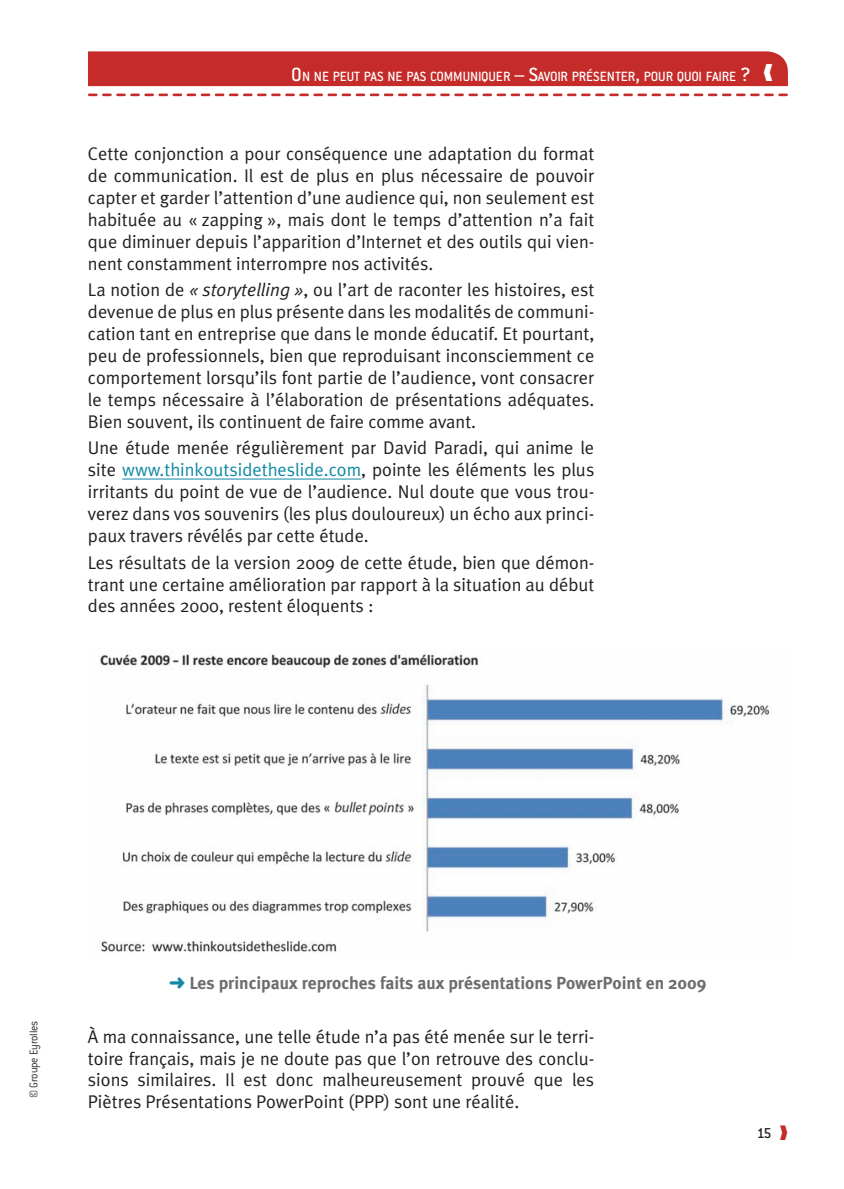
<style>
.page{position:relative;width:844px;height:1189px;background:#fff}
.page>*{position:absolute;margin:0;border:0;box-sizing:border-box;transform-origin:0 0}
.t1{font:18.38px/21.9px "Meta Plus Normal";color:#231f20;text-align:justify}
.t2{font:700 17.5px "Meta Plus";color:#6c6d70}
.t3{font:500 15.75px "Conduit ITC";color:#231f20}
.t4{font:500 14.7px "Conduit ITC";color:#fff}
.t5{font:300 12.25px "Conduit ITC";letter-spacing:-.015em;color:#231f20;scale:.95 1}
.s1{font-size:21px}
.s2{font-style:italic}
.s3{color:#1289a4}
</style>
<div class="page">
<svg style="left:89px;top:94px;width:697px;height:2px"></svg>
<hr style="left:122px;top:479px;width:239px;height:1px;background:#1289a4">
<img style="left:100px;top:653px;width:670px;height:300px">
<div style="left:88px;top:51px;width:699px;height:35px;background:#c52b29"></div>
<p class="t4" style="left:291px;top:68px;width:461px"><span class="s1">O</span> n ne peut pas ne pas communiquer <span class="s1">– S</span>avoir présenter<span class="s1">,</span> pour quoi faire <span class="s1">?</span></p>
<p class="t1" style="left:88px;top:143px;width:508px">Cette conjonction a pour conséquence une adaptation du format de communication. Il est de plus en plus nécessaire de pouvoir capter et garder l’attention d’une audience qui, non seulement est habituée au « zapping », mais dont le temps d’attention n’a fait que diminuer depuis l’apparition d’Internet et des outils qui vien&shy;nent constamment interrompre nos activités.</p>
<p class="t1" style="left:88px;top:279px;width:508px">La notion de <span class="s2">« storytelling »</span>, ou l’art de raconter les histoires, est devenue de plus en plus présente dans les modalités de communi&shy;cation tant en entreprise que dans le monde éducatif. Et pourtant, peu de professionnels, bien que reproduisant inconsciemment ce comportement lorsqu’ils font partie de l’audience, vont consacrer le temps nécessaire à l’élaboration de présentations adéquates.<br>Bien souvent, ils continuent de faire comme avant.</p>
<p class="t1" style="left:88px;top:437px;width:508px">Une étude menée régulièrement par David Paradi, qui anime le site <span class="s3">www.thinkoutsidetheslide.com</span>, pointe les éléments les plus irritants du point de vue de l’audience. Nul doute que vous trou&shy;verez dans vos souvenirs (les plus douloureux) un écho aux princi&shy;paux travers révélés par cette étude.</p>
<p class="t1" style="left:88px;top:551px;width:508px">Les résultats de la version 2009 de cette étude, bien que démon&shy;trant une certaine amélioration par rapport à la situation au début des années 2000, restent éloquents :</p>
<p class="t5" style="left:27px;top:1098px;width:83px;rotate:-90deg">© Groupe Eyrolles</p>
<p class="t2" style="left:169px;top:972px;width:539px"><span class="s3">➜</span> Les principaux reproches faits aux présentations PowerPoint en 2009</p>
<p class="t1" style="left:88px;top:1025px;width:508px">À ma connaissance, une telle étude n’a pas été menée sur le terri&shy;toire français, mais je ne doute pas que l’on retrouve des conclu&shy;sions similaires. Il est donc malheureusement prouvé que les Piètres Présentations PowerPoint (PPP) sont une réalité.</p>
<p class="t3" style="left:756px;top:1124px;width:16px">15</p>
</div>
